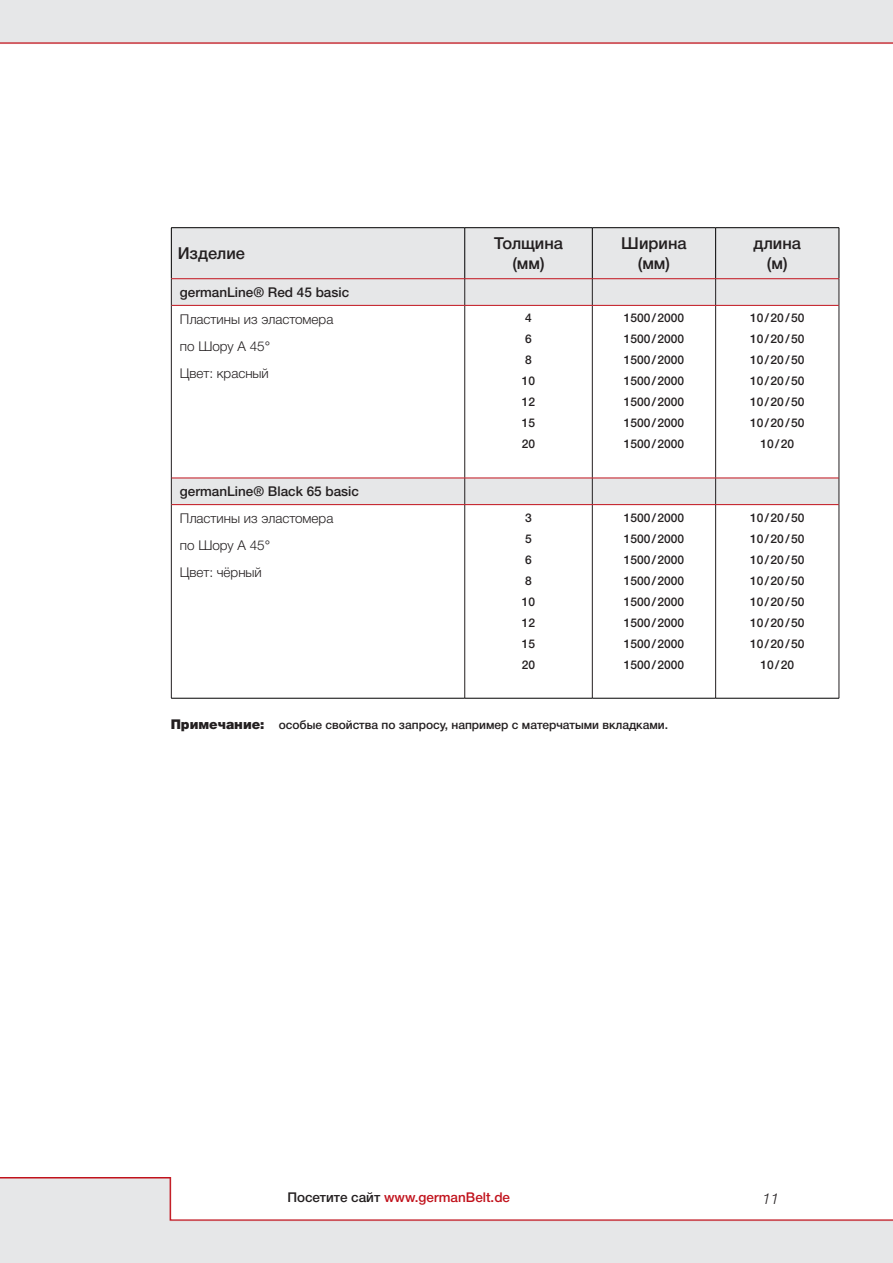
<style>
.page{position:relative;width:893px;height:1263px;background:#fff}
.page>*{position:absolute;margin:0;border:0;box-sizing:border-box;transform-origin:0 0}
.t1{font:500 16.5px "Helvetica Neue Cyr";color:#231f20}
.t2{font:italic 300 15px "Helvetica Neue LT Pro";color:#231f20}
.t3{font:300 13.5px "Helvetica Neue Cyr";color:#231f20}
.t4{font:500 13.5px "Helvetica Neue LT Pro";color:#231f20}
.t5{font:500 13.5px "Helvetica Neue Cyr";color:#c1121c}
.t6{font:500 12px "Helvetica Neue LT Pro";color:#231f20}
.t7{font:500 12px "Helvetica Neue Cyr";color:#231f20}
.s1{font-weight:900;font-size:13.5px}
.s2{color:#231f20}
</style>
<div class="page">
<div style="left:0;top:0;width:893px;height:44px;background:#e6e7e8"></div>
<img style="left:0;top:1177px;width:893px;height:86px">
<svg style="left:172px;top:306px;width:667px;height:392px"></svg>
<hr style="left:171px;top:227px;width:294px;height:1px;background:#000">
<hr style="left:465px;top:227px;width:127px;height:1px;background:#000">
<hr style="left:592px;top:227px;width:124px;height:1px;background:#000">
<hr style="left:716px;top:227px;width:123px;height:1px;background:#000">
<div style="left:171px;top:228px;width:669px;height:77px;background:#e6e7e8"></div>
<hr style="left:171px;top:305px;width:1px;height:173px;background:#231f20">
<hr style="left:464px;top:306px;width:1px;height:172px;background:#231f20">
<hr style="left:592px;top:306px;width:1px;height:172px;background:#231f20">
<hr style="left:715px;top:306px;width:1px;height:172px;background:#231f20">
<hr style="left:839px;top:305px;width:1px;height:173px;background:#231f20">
<div style="left:171px;top:478px;width:669px;height:27px;background:#e6e7e8"></div>
<hr style="left:171px;top:505px;width:1px;height:193px;background:#231f20">
<hr style="left:464px;top:505px;width:1px;height:193px;background:#231f20">
<hr style="left:592px;top:505px;width:1px;height:193px;background:#231f20">
<hr style="left:715px;top:505px;width:1px;height:193px;background:#231f20">
<hr style="left:839px;top:505px;width:1px;height:193px;background:#231f20">
<hr style="left:172px;top:305px;width:293px;height:1px;background:#c1121c">
<hr style="left:465px;top:305px;width:127px;height:1px;background:#c1121c">
<hr style="left:592px;top:305px;width:124px;height:1px;background:#c1121c">
<hr style="left:716px;top:305px;width:123px;height:1px;background:#c1121c">
<hr style="left:172px;top:478px;width:293px;height:1px;background:#c1121c">
<hr style="left:465px;top:478px;width:127px;height:1px;background:#c1121c">
<hr style="left:592px;top:478px;width:124px;height:1px;background:#c1121c">
<hr style="left:716px;top:478px;width:123px;height:1px;background:#c1121c">
<hr style="left:172px;top:504px;width:293px;height:1px;background:#c1121c">
<hr style="left:465px;top:504px;width:127px;height:1px;background:#c1121c">
<hr style="left:592px;top:504px;width:124px;height:1px;background:#c1121c">
<hr style="left:716px;top:504px;width:123px;height:1px;background:#c1121c">
<hr style="left:171px;top:698px;width:294px;height:1px;background:#000">
<hr style="left:465px;top:698px;width:127px;height:1px;background:#000">
<hr style="left:592px;top:698px;width:124px;height:1px;background:#000">
<hr style="left:716px;top:698px;width:123px;height:1px;background:#000">
<p class="t1" style="left:178px;top:244px;width:69px">Изделие</p>
<p class="t4" style="left:180px;top:284px;width:171px">germanLine® Red 45 basic</p>
<p class="t3" style="left:180px;top:311px;width:155px">Пластины из эластомера</p>
<p class="t3" style="left:180px;top:338px;width:92px">по Шору A 45°</p>
<p class="t3" style="left:180px;top:365px;width:91px">Цвет: красный</p>
<p class="t4" style="left:180px;top:483px;width:181px">germanLine® Black 65 basic</p>
<p class="t3" style="left:180px;top:511px;width:155px">Пластины из эластомера</p>
<p class="t3" style="left:180px;top:538px;width:92px">по Шору A 45°</p>
<p class="t3" style="left:180px;top:565px;width:84px">Цвет: чёрный</p>
<p class="t1" style="left:494px;top:234px;width:71px">Толщина</p>
<p class="t1" style="left:512px;top:254px;width:34px">(мм)</p>
<p class="t6" style="left:525px;top:311px;width:8px">4</p>
<p class="t6" style="left:525px;top:332px;width:8px">6</p>
<p class="t6" style="left:525px;top:353px;width:8px">8</p>
<p class="t6" style="left:522px;top:374px;width:15px">10</p>
<p class="t6" style="left:522px;top:395px;width:15px">12</p>
<p class="t6" style="left:522px;top:416px;width:15px">15</p>
<p class="t6" style="left:522px;top:437px;width:15px">20</p>
<p class="t6" style="left:525px;top:510px;width:8px">3</p>
<p class="t6" style="left:525px;top:531px;width:8px">5</p>
<p class="t6" style="left:525px;top:552px;width:8px">6</p>
<p class="t6" style="left:525px;top:573px;width:8px">8</p>
<p class="t6" style="left:522px;top:594px;width:15px">10</p>
<p class="t6" style="left:522px;top:615px;width:15px">12</p>
<p class="t6" style="left:522px;top:636px;width:15px">15</p>
<p class="t6" style="left:522px;top:657px;width:15px">20</p>
<p class="t1" style="left:621px;top:234px;width:67px">Ширина</p>
<p class="t1" style="left:638px;top:254px;width:34px">(мм)</p>
<p class="t6" style="left:624px;top:311px;width:62px">1500/2000</p>
<p class="t6" style="left:624px;top:332px;width:62px">1500/2000</p>
<p class="t6" style="left:624px;top:353px;width:62px">1500/2000</p>
<p class="t6" style="left:624px;top:374px;width:62px">1500/2000</p>
<p class="t6" style="left:624px;top:395px;width:62px">1500/2000</p>
<p class="t6" style="left:624px;top:416px;width:62px">1500/2000</p>
<p class="t6" style="left:624px;top:437px;width:62px">1500/2000</p>
<p class="t6" style="left:624px;top:510px;width:62px">1500/2000</p>
<p class="t6" style="left:624px;top:531px;width:62px">1500/2000</p>
<p class="t6" style="left:624px;top:552px;width:62px">1500/2000</p>
<p class="t6" style="left:624px;top:573px;width:62px">1500/2000</p>
<p class="t6" style="left:624px;top:594px;width:62px">1500/2000</p>
<p class="t6" style="left:624px;top:615px;width:62px">1500/2000</p>
<p class="t6" style="left:624px;top:636px;width:62px">1500/2000</p>
<p class="t6" style="left:624px;top:657px;width:62px">1500/2000</p>
<p class="t7" style="left:171px;top:718px;width:499px"><span class="s1">Примечание:</span> особые свойства по запросу, например с матерчатыми вкладками.</p>
<p class="t1" style="left:753px;top:234px;width:49px">длина</p>
<p class="t1" style="left:767px;top:254px;width:22px">(м)</p>
<p class="t6" style="left:750px;top:311px;width:56px">10/20/50</p>
<p class="t6" style="left:750px;top:332px;width:56px">10/20/50</p>
<p class="t6" style="left:750px;top:353px;width:56px">10/20/50</p>
<p class="t6" style="left:750px;top:374px;width:56px">10/20/50</p>
<p class="t6" style="left:750px;top:395px;width:56px">10/20/50</p>
<p class="t6" style="left:750px;top:416px;width:56px">10/20/50</p>
<p class="t6" style="left:760px;top:437px;width:35px">10/20</p>
<p class="t6" style="left:750px;top:510px;width:56px">10/20/50</p>
<p class="t6" style="left:750px;top:531px;width:56px">10/20/50</p>
<p class="t6" style="left:750px;top:552px;width:56px">10/20/50</p>
<p class="t6" style="left:750px;top:573px;width:56px">10/20/50</p>
<p class="t6" style="left:750px;top:594px;width:56px">10/20/50</p>
<p class="t6" style="left:750px;top:615px;width:56px">10/20/50</p>
<p class="t6" style="left:750px;top:636px;width:56px">10/20/50</p>
<p class="t6" style="left:760px;top:657px;width:35px">10/20</p>
<p class="t5" style="left:287px;top:1190px;width:224px"><span class="s2">Посетите сайт</span> www.germanBelt.de</p>
<p class="t2" style="left:762px;top:1189px;width:18px">11</p>
</div>
